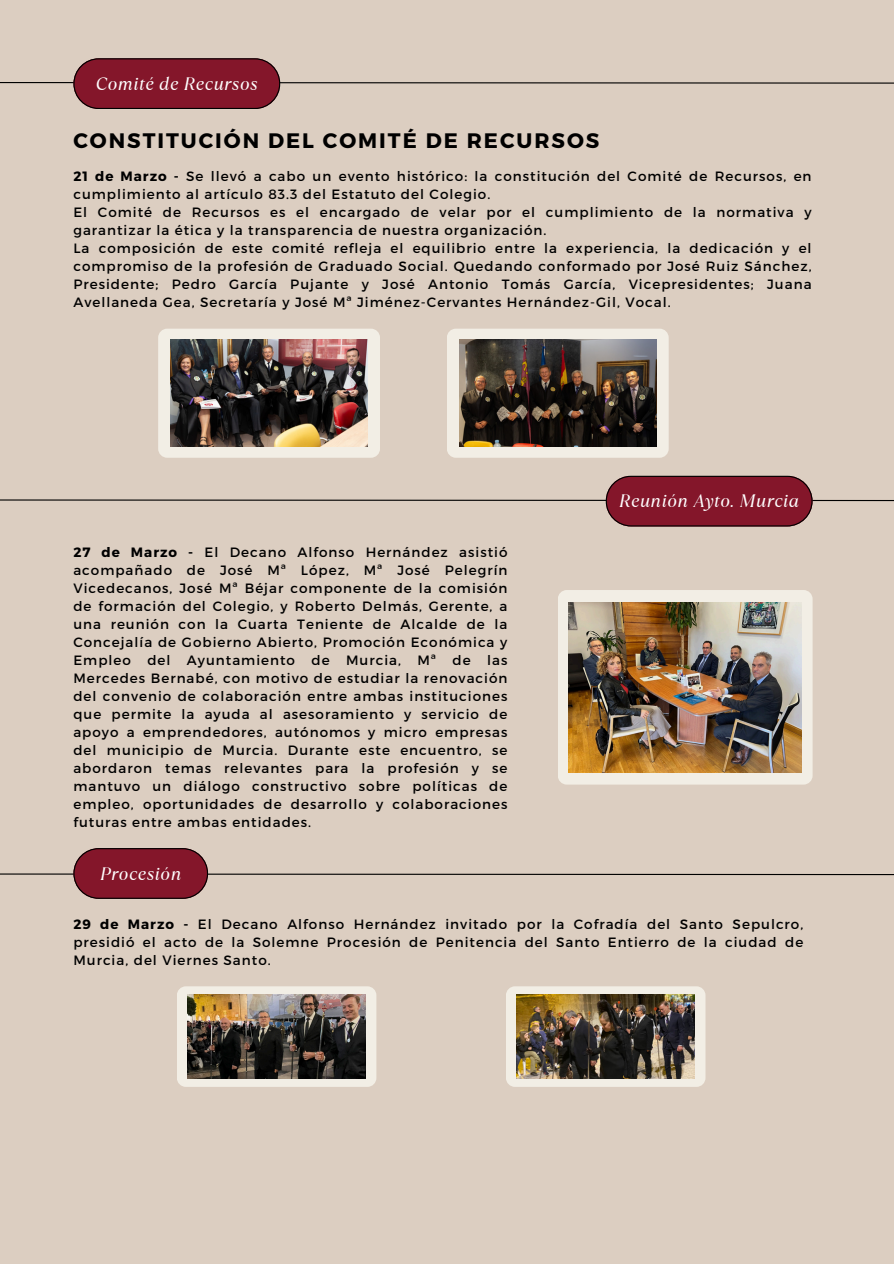
<style>
.page{position:relative;width:894px;height:1264px;background:#fff}
.page>*{position:absolute;margin:0;border:0;box-sizing:border-box;transform-origin:0 0}
.t1{font:700 21px "Montserrat";letter-spacing:.095em;color:#000}
.t2{font:italic 18px "TT Ramillas";letter-spacing:.025em;color:#fff}
.t3{font:13.5px/18px "Montserrat";letter-spacing:.075em;color:#000;text-align:justify}
.s1{font-weight:700}
</style>
<div class="page">
<div style="left:0;top:0;width:893px;height:1263px;background:#dccec1"></div>
<svg style="left:0;top:58px;width:893px;height:51px"></svg>
<div style="left:158px;top:329px;width:222px;height:129px;background:#f2eee5;border-radius:9px"></div>
<div style="left:446px;top:329px;width:222px;height:129px;background:#f2eee5;border-radius:9px"></div>
<img style="left:171px;top:340px;width:197px;height:106px">
<img style="left:459px;top:340px;width:197px;height:107px">
<svg style="left:0;top:476px;width:893px;height:50px"></svg>
<div style="left:557px;top:590px;width:255px;height:194px;background:#f2eee5;border-radius:9px"></div>
<img style="left:568px;top:602px;width:233px;height:170px">
<svg style="left:0;top:848px;width:893px;height:50px"></svg>
<div style="left:177px;top:986px;width:199px;height:100px;background:#f2eee5;border-radius:9px"></div>
<div style="left:506px;top:986px;width:199px;height:100px;background:#f2eee5;border-radius:9px"></div>
<img style="left:188px;top:994px;width:177px;height:84px">
<img style="left:516px;top:994px;width:178px;height:84px">
<h2 class="t2" style="left:96px;top:71px;width:163px">Comité de Recursos</h2>
<h1 class="t1" style="left:73px;top:126px;width:527px">CONSTITUCIÓN DEL COMITÉ DE RECURSOS</h1>
<p class="t3" style="left:73px;top:167px;width:739px"><span class="s1">21 de Marzo -</span> Se llevó a cabo un evento histórico: la constitución del Comité de Recursos, en cumplimiento al artículo 83.3 del Estatuto del Colegio.</p>
<p class="t3" style="left:73px;top:203px;width:739px">El Comité de Recursos es el encargado de velar por el cumplimiento de la normativa y garantizar la ética y la transparencia de nuestra organización.</p>
<p class="t3" style="left:73px;top:239px;width:739px">La composición de este comité refleja el equilibrio entre la experiencia, la dedicación y el compromiso de la profesión de Graduado Social. Quedando conformado por José Ruiz Sánchez, Presidente; Pedro García Pujante y José Antonio Tomás García, Vicepresidentes; Juana Avellaneda Gea, Secretaría y José Mª Jiménez-Cervantes Hernández-Gil, Vocal.</p>
<h2 class="t2" style="left:619px;top:488px;width:181px">Reunión Ayto. Murcia</h2>
<p class="t3" style="left:73px;top:542px;width:435px"><span class="s1">27 de Marzo -</span> El Decano Alfonso Hernández asistió acompañado de José Mª López, Mª José Pelegrín Vicedecanos, José Mª Béjar componente de la comisión de formación del Colegio, y Roberto Delmás, Gerente, a una reunión con la Cuarta Teniente de Alcalde de la Concejalía de Gobierno Abierto, Promoción Económica y Empleo del Ayuntamiento de Murcia, Mª de las Mercedes Bernabé, con motivo de estudiar la renovación del convenio de colaboración entre ambas instituciones que permite la ayuda al asesoramiento y servicio de apoyo a emprendedores, autónomos y micro empresas del municipio de Murcia. Durante este encuentro, se abordaron temas relevantes para la profesión y se mantuvo un diálogo constructivo sobre políticas de empleo, oportunidades de desarrollo y colaboraciones futuras entre ambas entidades.</p>
<h2 class="t2" style="left:100px;top:860px;width:83px">Procesión</h2>
<p class="t3" style="left:73px;top:914px;width:731px"><span class="s1">29 de Marzo -</span> El Decano Alfonso Hernández invitado por la Cofradía del Santo Sepulcro, presidió el acto de la Solemne Procesión de Penitencia del Santo Entierro de la ciudad de Murcia, del Viernes Santo.</p>
</div>
